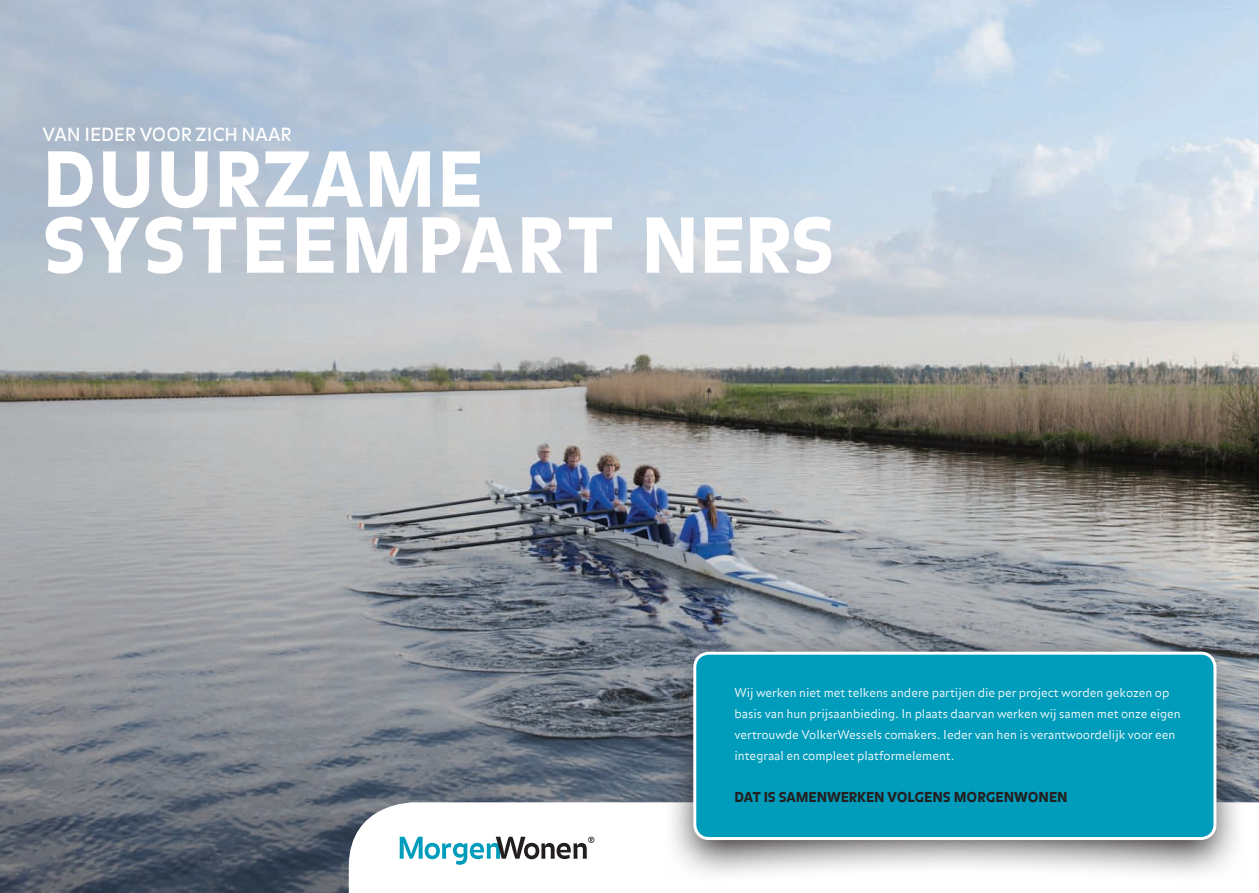
<style>
.page{position:relative;width:1259px;height:893px;background:#fff}
.page>*{position:absolute;margin:0;border:0;box-sizing:border-box;transform-origin:0 0}
.t1{font:75px/66px "Balance Black Caps";letter-spacing:.035em;color:#fff}
.t2{font:18px "Balance";letter-spacing:-.005em;color:#fff}
.t3{font:13.5px "Balance Black Caps";color:#231f20}
.t4{font:300 12px/21px "Balance";letter-spacing:-.005em;color:#fff}
</style>
<div class="page">
<img style="left:0;top:0;width:1259px;height:893px">
<svg style="left:349px;top:802px;width:910px;height:91px"></svg>
<svg style="left:399px;top:837px;width:195px;height:28px"></svg>
<svg style="left:664px;top:633px;width:582px;height:249px"></svg>
<div style="left:695px;top:653px;width:520px;height:185px;background:#009cbb;border-radius:14px"></div>
<div style="left:693px;top:652px;width:523px;height:188px;border:3px solid #fff;border-radius:14px"></div>
<h2 class="t2" style="left:43px;top:124px;width:112px">VAN IEDER VOO</h2>
<h2 class="t2" style="left:181px;top:124px;width:112px">R ZICH NAAR</h2>
<h1 class="t1" style="left:43px;top:152px;width:794px">DUU RZAME<br>SYSTEEMPART NERS</h1>
<p class="t4" style="left:734px;top:683px;width:448px">Wij werken niet met telkens andere partijen die per project worden gekozen op basis van hun prijsaanbieding. In plaats daarvan werken wij samen met onze eigen vertrouwde VolkerWessels comakers. Ieder van hen is verantwoordelijk voor een integraal en compleet platformelement.</p>
<p class="t3" style="left:734px;top:789px;width:55px">DAT IS SAMENWERKEN</p>
<p class="t3" style="left:887px;top:789px;width:37px">VOLGENS</p>
<p class="t3" style="left:953px;top:789px;width:34px">MORGEN</p>
<p class="t3" style="left:1014px;top:789px;width:35px">WONEN</p>
</div>
